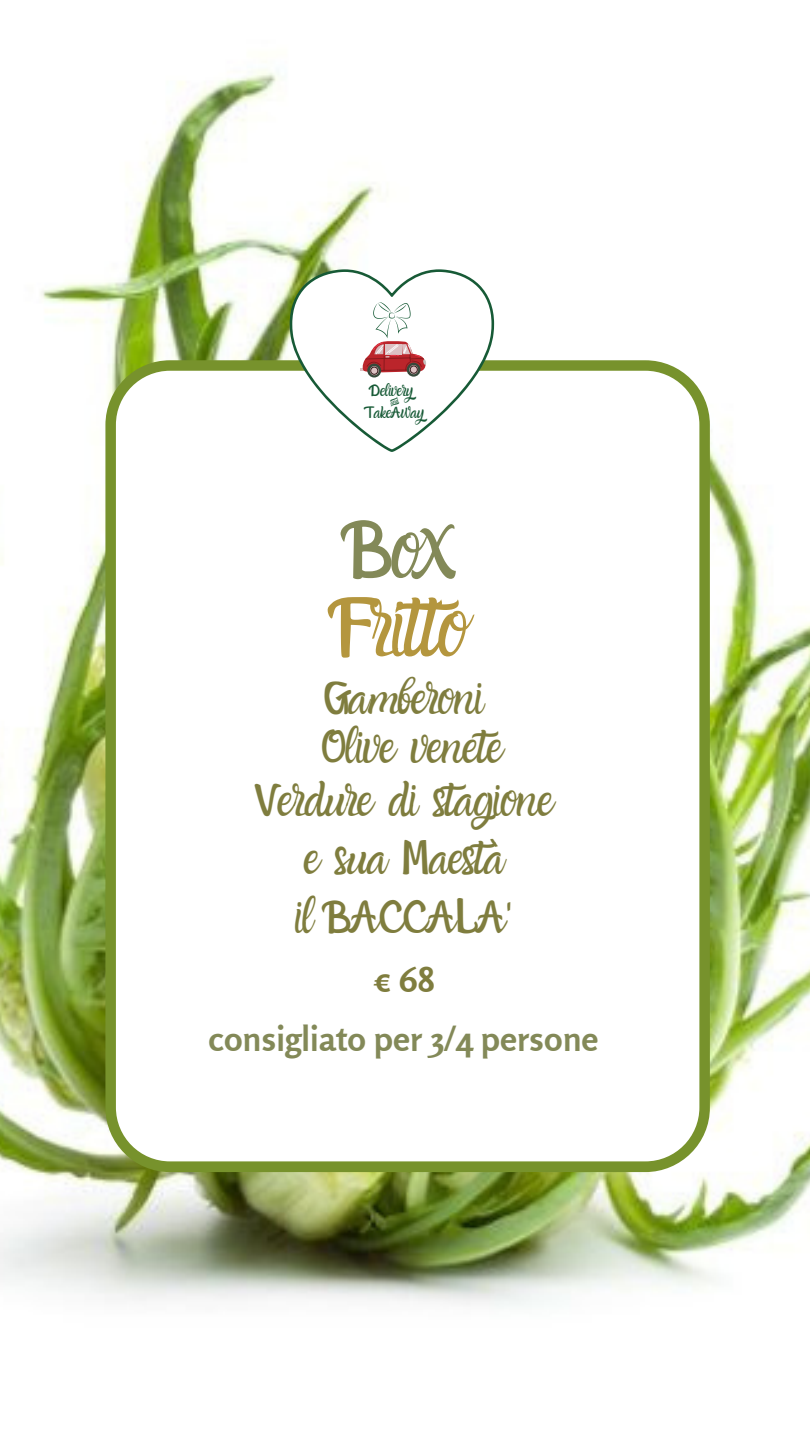
<style>
.page{position:relative;width:810px;height:1440px;background:#fff}
.page>*{position:absolute;margin:0;border:0;box-sizing:border-box;transform-origin:0 0}
.t1{font:61.4px "Amazone";color:#b4963e}
.t2{font:61.4px "Amazone";color:#838958}
.t3{font:34.6px/58.8px "Amazone";color:#7f7d3e}
.t4{font:700 34.6px "Rosario";color:#838958}
.t5{font:700 34.6px "Rosario";color:#7f7d3e}
.t6{font:12px/12.5px "Amazone";color:#175a36;text-align:center}
</style>
<div class="page">
<img style="left:0;top:69px;width:810px;height:1238px">
<svg style="left:105px;top:360px;width:605px;height:812px"></svg>
<svg style="left:287px;top:269px;width:210px;height:183px"></svg>
<p class="t6" style="left:371px;top:385px;width:44px">Delivery &amp;</p>
<p class="t6" style="left:366px;top:408px;width:60px">TakeAway</p>
<h1 class="t2" style="left:353px;top:521px;width:102px">Box</h1>
<h1 class="t1" style="left:340px;top:599px;width:128px">Fritto</h1>
<p class="t3" style="left:322px;top:678px;width:181px;line-height:48.4px">Gamberoni<br>Olive venete</p>
<p class="t3" style="left:255px;top:774px;width:299px;text-align:center">Verdure di stagione e sua Maestà<br>il BACCALA'</p>
<p class="t5" style="left:373px;top:958px;width:62px">€ 68</p>
<p class="t4" style="left:208px;top:1017px;width:392px">consigliato per 3/4 persone</p>
</div>
